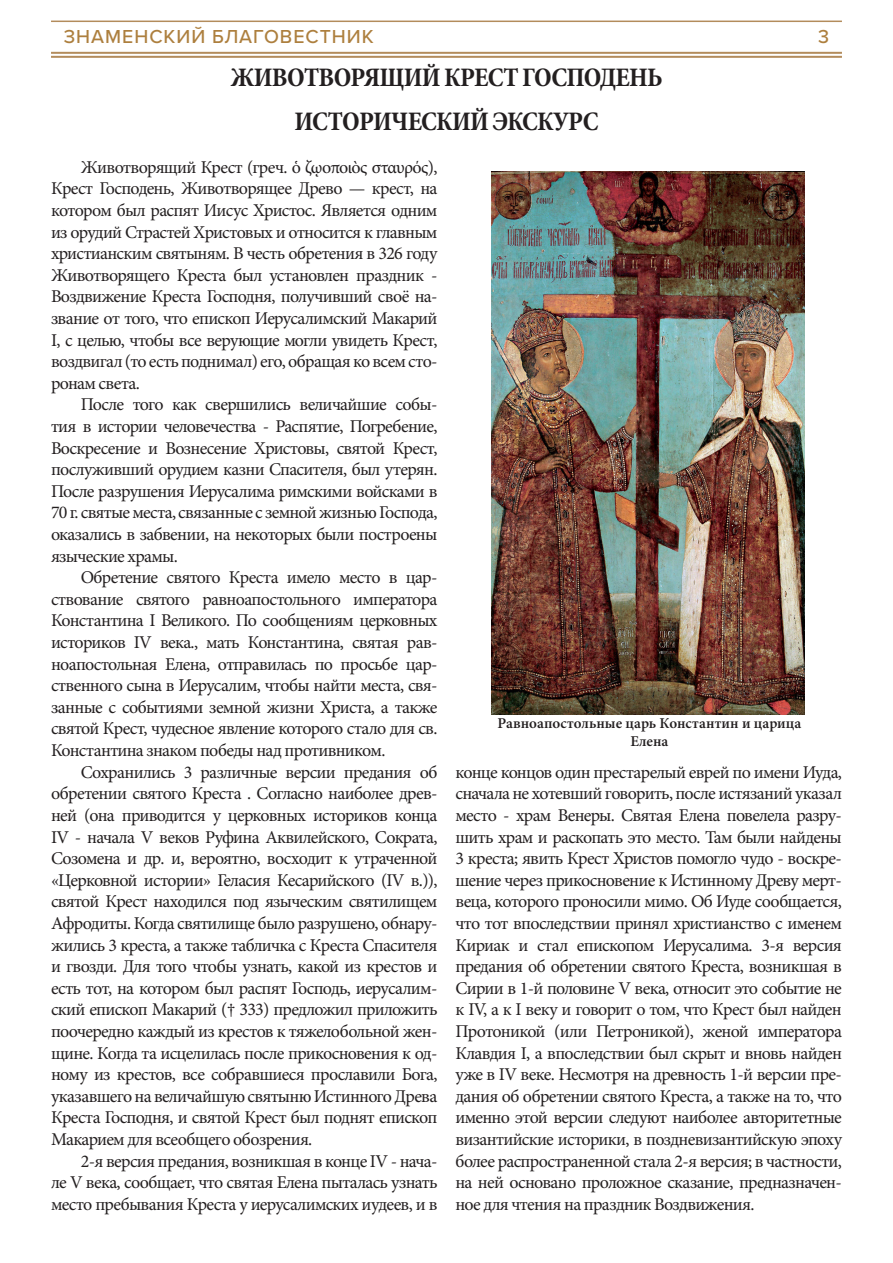
<style>
.page{position:relative;width:893px;height:1263px;background:#fff}
.page>*{position:absolute;margin:0;border:0;box-sizing:border-box;transform-origin:0 0}
.t1{font:700 condensed 27px/43.2px "Minion Pro";letter-spacing:-.03em;color:#231f20;text-align:center}
.t2{font:500 19.5px "Proxima Nova";letter-spacing:.05em;color:#ad7f3e}
.t3{font:18px/21.6px "Minion Pro";letter-spacing:-.04em;color:#231f20;text-align:justify}
.t4{font:600 15px/18px "Minion Pro";color:#231f20;text-align:center}
</style>
<div class="page">
<hr style="left:51px;top:21px;width:791px;height:1px;background:#b38c5c">
<hr style="left:51px;top:52px;width:791px;height:2px;background:#b38c5c">
<hr style="left:51px;top:56px;width:791px;height:2px;background:#b38c5c">
<img style="left:491px;top:171px;width:314px;height:543px">
<p class="t2" style="left:64px;top:22px;width:311px">ЗНАМЕНСКИЙ БЛАГОВЕСТНИК</p>
<p class="t2" style="left:818px;top:22px;width:13px">3</p>
<h1 class="t1" style="left:231px;top:56px;width:433px">ЖИВОТВОРЯЩИЙ КРЕСТ ГОСПОДЕНЬ<br>ИСТОРИЧЕСКИЙ ЭКСКУРС</h1>
<p class="t3" style="left:51px;top:156px;width:388px;text-indent:30px">Животворящий Крест (греч. ὁ ζῳοποιὸς σταυρός), Крест Господень, Животворящее Древо — крест, на котором был распят Иисус Христос. Является одним из орудий Страстей Христовых и относится к главным христианским святыням. В честь обретения в 326 году Животворящего Креста был установлен праздник - Воздвижение Креста Господня, получивший своё на&shy;звание от того, что епископ Иерусалимский Макарий I, с целью, чтобы все верующие могли увидеть Крест, воздвигал (то есть поднимал) его, обращая ко всем сто&shy;ронам света.</p>
<p class="t3" style="left:51px;top:394px;width:388px;text-indent:30px">После того как свершились величайшие собы&shy;тия в истории человечества - Распятие, Погребение, Воскресение и Вознесение Христовы, святой Крест, послуживший орудием казни Спасителя, был утерян.<br>После разрушения Иерусалима римскими войсками в 70 г. святые места, связанные с земной жизнью Господа, оказались в забвении, на некоторых были построены языческие храмы.</p>
<p class="t3" style="left:51px;top:567px;width:388px;text-indent:30px">Обретение святого Креста имело место в цар&shy;ствование святого равноапостольного императора Константина I Великого. По сообщениям церковных историков IV века., мать Константина, святая рав&shy;ноапостольная Елена, отправилась по просьбе цар&shy;ственного сына в Иерусалим, чтобы найти места, свя&shy;занные с событиями земной жизни Христа, а также святой Крест, чудесное явление которого стало для св.<br>Константина знаком победы над противником.</p>
<p class="t3" style="left:51px;top:761px;width:388px;text-indent:30px">Сохранились 3 различные версии предания об обретении святого Креста . Согласно наиболее древ&shy;ней (она приводится у церковных историков конца IV - начала V веков Руфина Аквилейского, Сократа, Созомена и др. и, вероятно, восходит к утраченной «Церковной истории» Геласия Кесарийского (IV в.)), святой Крест находился под языческим святилищем Афродиты. Когда святилище было разрушено, обнару&shy;жились 3 креста, а также табличка с Креста Спасителя и гвозди. Для того чтобы узнать, какой из крестов и есть тот, на котором был распят Господь, иерусалим&shy;ский епископ Макарий († 333) предложил приложить поочередно каждый из крестов к тяжелобольной жен&shy;щине. Когда та исцелилась после прикосновения к од&shy;ному из крестов, все собравшиеся прославили Бога, указавшего на величайшую святыню Истинного Древа Креста Господня, и святой Крест был поднят епископ Макарием для всеобщего обозрения.</p>
<p class="t3" style="left:51px;top:1150px;width:388px;text-indent:30px">2-я версия предания, возникшая в конце IV - нача&shy;ле V века, сообщает, что святая Елена пыталась узнать место пребывания Креста у иерусалимских иудеев, и в</p>
<p class="t4" style="left:498px;top:714px;width:305px">Равноапостольные царь Константин и царица<br>Елена</p>
<p class="t3" style="left:455px;top:761px;width:388px">конце концов один престарелый еврей по имени Иуда, сначала не хотевший говорить, после истязаний указал место - храм Венеры. Святая Елена повелела разру&shy;шить храм и раскопать это место. Там были найдены 3 креста; явить Крест Христов помогло чудо - воскре&shy;шение через прикосновение к Истинному Древу мерт&shy;веца, которого проносили мимо. Об Иуде сообщается, что тот впоследствии принял христианство с именем Кириак и стал епископом Иерусалима. 3-я версия предания об обретении святого Креста, возникшая в Сирии в 1-й половине V века, относит это событие не к IV, а к I веку и говорит о том, что Крест был найден Протоникой (или Петроникой), женой императора Клавдия I, а впоследствии был скрыт и вновь найден уже в IV веке. Несмотря на древность 1-й версии пре&shy;дания об обретении святого Креста, а также на то, что именно этой версии следуют наиболее авторитетные византийские историки, в поздневизантийскую эпоху более распространенной стала 2-я версия; в частности, на ней основано проложное сказание, предназначен&shy;ное для чтения на праздник Воздвижения.</p>
</div>
